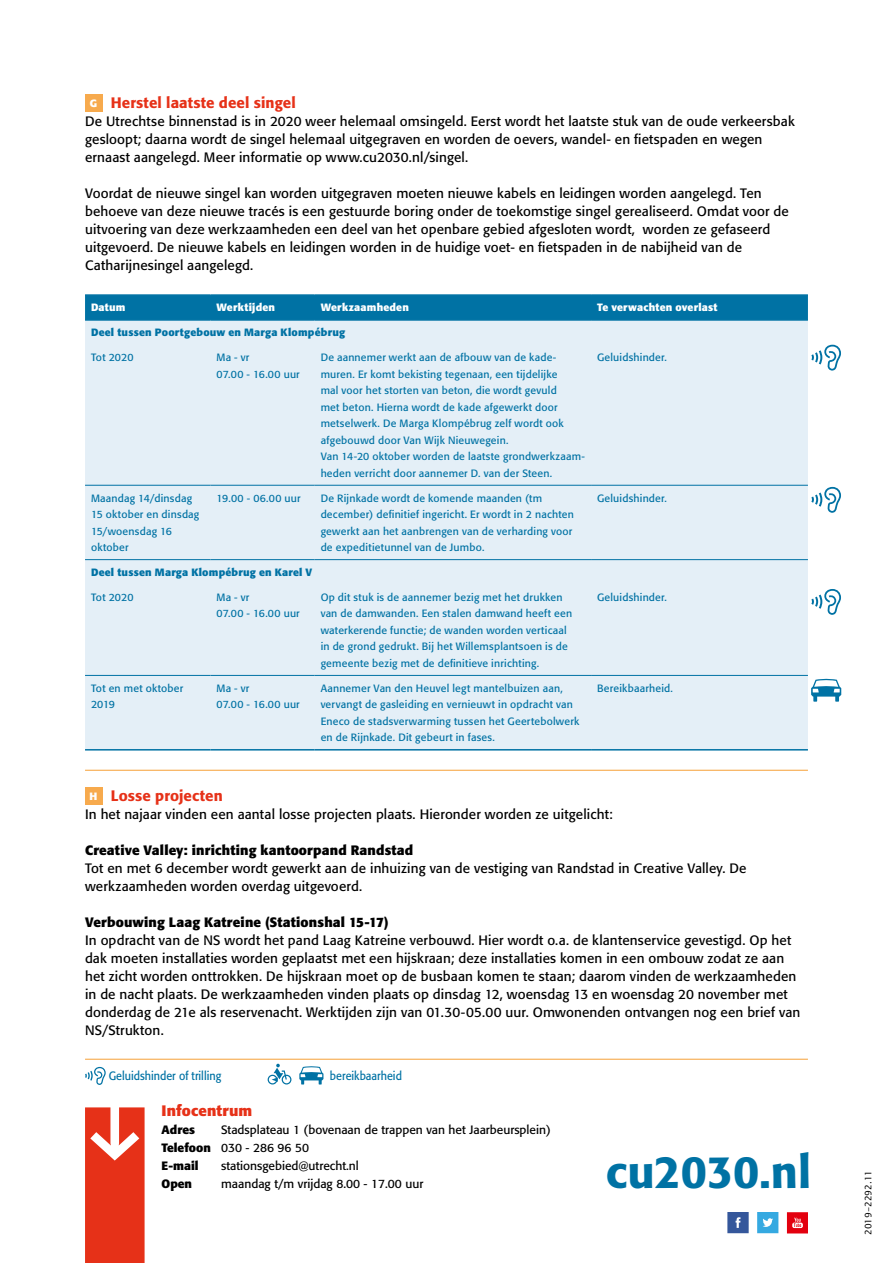
<style>
.page{position:relative;width:893px;height:1263px;background:#fff}
.page>*{position:absolute;margin:0;border:0;box-sizing:border-box;transform-origin:0 0}
.web_adres{font:500 45px "Formata BQ";color:#0072a4}
._06_Tussenkop{font:500 15px "Formata BQ";letter-spacing:.005em;color:#e63118}
._06_Tussenkop-2{font:700 15px "Formata BQ";letter-spacing:.01em;color:#e63118}
._05_Bodytekst{font:13.5px/18px "Formata BQ";letter-spacing:.01em;color:#000}
._05_Bodytekst-2{font:700 13.5px "Formata BQ";letter-spacing:.01em;color:#000}
.adres_gegevens{font:12px "Formata BQ";color:#000}
.t1{font:12px "Formata BQ";color:#0072a4;scale:.9 1}
.adres_gegevens-2{font:700 12px "Formata BQ";color:#000}
.tabel_body{font:10.5px/16.5px "Formata BQ";letter-spacing:.02em;color:#0072a4}
.tabel_tussenkop{font:700 10.5px "Formata BQ";letter-spacing:.02em;color:#0072a4}
.t2{font:700 10.5px "Formata BQ";letter-spacing:.02em;color:#fff}
.t3{font:9px "Lucida Sans Unicode";color:#000}
.s1{font-weight:700}
</style>
<div class="page">
<svg style="left:727px;top:1212px;width:21px;height:21px"></svg>
<svg style="left:757px;top:1212px;width:21px;height:21px"></svg>
<svg style="left:787px;top:1212px;width:21px;height:21px"></svg>
<svg style="left:85px;top:1107px;width:60px;height:156px"></svg>
<svg style="left:299px;top:1066px;width:24px;height:18px"></svg>
<svg style="left:811px;top:679px;width:30px;height:23px"></svg>
<svg style="left:268px;top:1064px;width:23px;height:20px"></svg>
<div style="left:85px;top:94px;width:17px;height:17px;background:#f7aa4d"></div>
<div style="left:85px;top:296px;width:723px;height:23px;background:#0072a4"></div>
<div style="left:85px;top:321px;width:723px;height:428px;background:#e4eff7"></div>
<hr style="left:85px;top:294px;width:125px;height:2px;background:#0072a4">
<hr style="left:210px;top:294px;width:105px;height:2px;background:#0072a4">
<hr style="left:315px;top:294px;width:276px;height:2px;background:#0072a4">
<hr style="left:591px;top:294px;width:217px;height:2px;background:#0072a4">
<hr style="left:85px;top:319px;width:125px;height:2px;background:#0072a4">
<hr style="left:210px;top:319px;width:105px;height:2px;background:#0072a4">
<hr style="left:315px;top:319px;width:276px;height:2px;background:#0072a4">
<hr style="left:591px;top:319px;width:217px;height:2px;background:#0072a4">
<hr style="left:85px;top:485px;width:125px;height:1px;background:#0072a4">
<hr style="left:210px;top:485px;width:105px;height:1px;background:#0072a4">
<hr style="left:315px;top:485px;width:276px;height:1px;background:#0072a4">
<hr style="left:591px;top:485px;width:217px;height:1px;background:#0072a4">
<hr style="left:85px;top:559px;width:125px;height:1px;background:#0072a4">
<hr style="left:210px;top:559px;width:105px;height:1px;background:#0072a4">
<hr style="left:315px;top:559px;width:276px;height:1px;background:#0072a4">
<hr style="left:591px;top:559px;width:217px;height:1px;background:#0072a4">
<hr style="left:85px;top:675px;width:125px;height:1px;background:#0072a4">
<hr style="left:210px;top:675px;width:105px;height:1px;background:#0072a4">
<hr style="left:315px;top:675px;width:276px;height:1px;background:#0072a4">
<hr style="left:591px;top:675px;width:217px;height:1px;background:#0072a4">
<hr style="left:85px;top:749px;width:125px;height:1px;background:#0072a4">
<hr style="left:210px;top:749px;width:105px;height:1px;background:#0072a4">
<hr style="left:315px;top:749px;width:276px;height:1px;background:#0072a4">
<hr style="left:591px;top:749px;width:217px;height:1px;background:#0072a4">
<div style="left:85px;top:787px;width:17px;height:17px;background:#f7aa4d"></div>
<hr style="left:85px;top:1059px;width:723px;height:1px;background:#f7aa4d">
<hr style="left:85px;top:770px;width:723px;height:1px;background:#f7aa4d">
<svg style="left:85px;top:1067px;width:21px;height:18px"></svg>
<svg style="left:811px;top:345px;width:30px;height:26px"></svg>
<svg style="left:811px;top:487px;width:30px;height:26px"></svg>
<svg style="left:811px;top:589px;width:30px;height:26px"></svg>
<p class="t2" style="left:90px;top:96px;width:9px">G</p>
<h2 class="_06_Tussenkop" style="left:111px;top:94px;width:186px">Herstel laatste deel singel</h2>
<p class="_05_Bodytekst" style="left:85px;top:112px;width:711px">De Utrechtse binnenstad is in 2020 weer helemaal omsingeld. Eerst wordt het laatste stuk van de oude verkeersbak gesloopt; daarna wordt de singel helemaal uitgegraven en worden de oevers, wandel- en fietspaden en wegen ernaast aangelegd. Meer informatie op www.cu2030.nl/singel.</p>
<p class="_05_Bodytekst" style="left:85px;top:184px;width:705px">Voordat de nieuwe singel kan worden uitgegraven moeten nieuwe kabels en leidingen worden aangelegd. Ten behoeve van deze nieuwe tracés is een gestuurde boring onder de toekomstige singel gerealiseerd. Omdat voor de uitvoering van deze werkzaamheden een deel van het openbare gebied afgesloten wordt, worden ze gefaseerd uitgevoerd. De nieuwe kabels en leidingen worden in de huidige voet- en fietspaden in de nabijheid van de Catharijnesingel aangelegd.</p>
<p class="t2" style="left:91px;top:301px;width:36px">Datum</p>
<p class="t2" style="left:216px;top:301px;width:60px">Werktijden</p>
<p class="t2" style="left:321px;top:301px;width:90px">Werkzaamheden</p>
<p class="t2" style="left:597px;top:301px;width:122px">Te verwachten overlast</p>
<p class="tabel_tussenkop" style="left:91px;top:326px;width:256px">Deel tussen Poortgebouw en Marga Klompébrug</p>
<p class="tabel_body" style="left:91px;top:349px;width:44px">Tot 2020</p>
<p class="tabel_body" style="left:216px;top:349px;width:34px">Ma - vr</p>
<p class="tabel_body" style="left:216px;top:366px;width:85px">07.00 - 16.00 uur</p>
<p class="tabel_body" style="left:321px;top:349px;width:245px">De aannemer werkt aan de afbouw van de kade&shy;muren. Er komt bekisting tegenaan, een tijdelijke mal voor het storten van beton, die wordt gevuld met beton. Hierna wordt de kade afgewerkt door metselwerk. De Marga Klompébrug zelf wordt ook afgebouwd door Van Wijk Nieuwegein.</p>
<p class="tabel_body" style="left:321px;top:448px;width:266px">Van 14-20 oktober worden de laatste grondwerkzaam&shy;heden verricht door aannemer D. van der Steen.</p>
<p class="tabel_body" style="left:597px;top:349px;width:71px">Geluidshinder.</p>
<p class="tabel_body" style="left:91px;top:490px;width:110px">Maandag 14/dinsdag<br>15 oktober en dinsdag<br>15/woensdag 16 oktober</p>
<p class="tabel_body" style="left:216px;top:490px;width:86px">19.00 - 06.00 uur</p>
<p class="tabel_body" style="left:321px;top:490px;width:255px">De Rijnkade wordt de komende maanden (tm december) definitief ingericht. Er wordt in 2 nachten gewerkt aan het aanbrengen van de verharding voor de expeditietunnel van de Jumbo.</p>
<p class="tabel_body" style="left:597px;top:490px;width:71px">Geluidshinder.</p>
<p class="tabel_tussenkop" style="left:91px;top:566px;width:223px">Deel tussen Marga Klompébrug en Karel V</p>
<p class="tabel_body" style="left:91px;top:589px;width:44px">Tot 2020</p>
<p class="tabel_body" style="left:216px;top:589px;width:34px">Ma - vr</p>
<p class="tabel_body" style="left:216px;top:605px;width:85px">07.00 - 16.00 uur</p>
<p class="tabel_body" style="left:321px;top:589px;width:253px">Op dit stuk is de aannemer bezig met het drukken van de damwanden. Een stalen damwand heeft een waterkerende functie; de wanden worden verticaal in de grond gedrukt. Bij het Willemsplantsoen is de gemeente bezig met de definitieve inrichting.</p>
<p class="tabel_body" style="left:597px;top:589px;width:71px">Geluidshinder.</p>
<p class="tabel_body" style="left:91px;top:680px;width:94px">Tot en met oktober<br>2019</p>
<p class="tabel_body" style="left:216px;top:680px;width:34px">Ma - vr</p>
<p class="tabel_body" style="left:216px;top:696px;width:85px">07.00 - 16.00 uur</p>
<p class="tabel_body" style="left:321px;top:680px;width:260px">Aannemer Van den Heuvel legt mantelbuizen aan, vervangt de gasleiding en vernieuwt in opdracht van Eneco de stadsverwarming tussen het Geertebolwerk en de Rijnkade. Dit gebeurt in fases.</p>
<p class="tabel_body" style="left:597px;top:680px;width:77px">Bereikbaarheid.</p>
<p class="t2" style="left:90px;top:789px;width:9px">H</p>
<h2 class="_06_Tussenkop" style="left:111px;top:787px;width:113px">Losse projecten</h2>
<p class="_05_Bodytekst" style="left:85px;top:805px;width:529px">In het najaar vinden een aantal losse projecten plaats. Hieronder worden ze uitgelicht:</p>
<p class="_05_Bodytekst-2" style="left:85px;top:842px;width:330px">Creative Valley: inrichting kantoorpand Randstad</p>
<p class="_05_Bodytekst" style="left:85px;top:859px;width:663px">Tot en met 6 december wordt gewerkt aan de inhuizing van de vestiging van Randstad in Creative Valley. De werkzaamheden worden overdag uitgevoerd.</p>
<p class="_05_Bodytekst-2" style="left:85px;top:914px;width:305px">Verbouwing Laag Katreine (Stationshal 15-17)</p>
<p class="_05_Bodytekst" style="left:85px;top:931px;width:717px">In opdracht van de NS wordt het pand Laag Katreine verbouwd. Hier wordt o.a. de klantenservice gevestigd. Op het dak moeten installaties worden geplaatst met een hijskraan; deze installaties komen in een ombouw zodat ze aan het zicht worden onttrokken. De hijskraan moet op de busbaan komen te staan; daarom vinden de werkzaamheden in de nacht plaats. De werkzaamheden vinden plaats op dinsdag 12, woensdag 13 en woensdag 20 november met donderdag de 21e als reservenacht. Werktijden zijn van 01.30-05.00 uur. Omwonenden ontvangen nog een brief van NS/Strukton.</p>
<p class="t1" style="left:109px;top:1069px;width:126px">Geluidshinder of trilling</p>
<p class="t1" style="left:330px;top:1069px;width:81px">bereikbaarheid</p>
<h2 class="_06_Tussenkop-2" style="left:162px;top:1102px;width:92px">Infocentrum</h2>
<p class="adres_gegevens-2" style="left:162px;top:1123px;width:35px">Adres</p>
<p class="adres_gegevens" style="left:221px;top:1123px;width:331px">Stadsplateau 1 (bovenaan de trappen van het Jaarbeursplein)</p>
<p class="adres_gegevens" style="left:162px;top:1141px;width:149px"><span class="s1">Telefoon</span> 030 - 286 96 50</p>
<p class="adres_gegevens-2" style="left:162px;top:1159px;width:39px">E-mail</p>
<p class="adres_gegevens" style="left:221px;top:1159px;width:139px">stationsgebied@utrecht.nl</p>
<p class="adres_gegevens-2" style="left:162px;top:1177px;width:32px">Open</p>
<p class="adres_gegevens" style="left:221px;top:1177px;width:204px">maandag t/m vrijdag 8.00 - 17.00 uur</p>
<p class="web_adres" style="left:606px;top:1145px;width:207px">cu2030.nl</p>
<p class="t3" style="left:861px;top:1235px;width:66px;rotate:-90deg">2019-2292.11</p>
</div>
